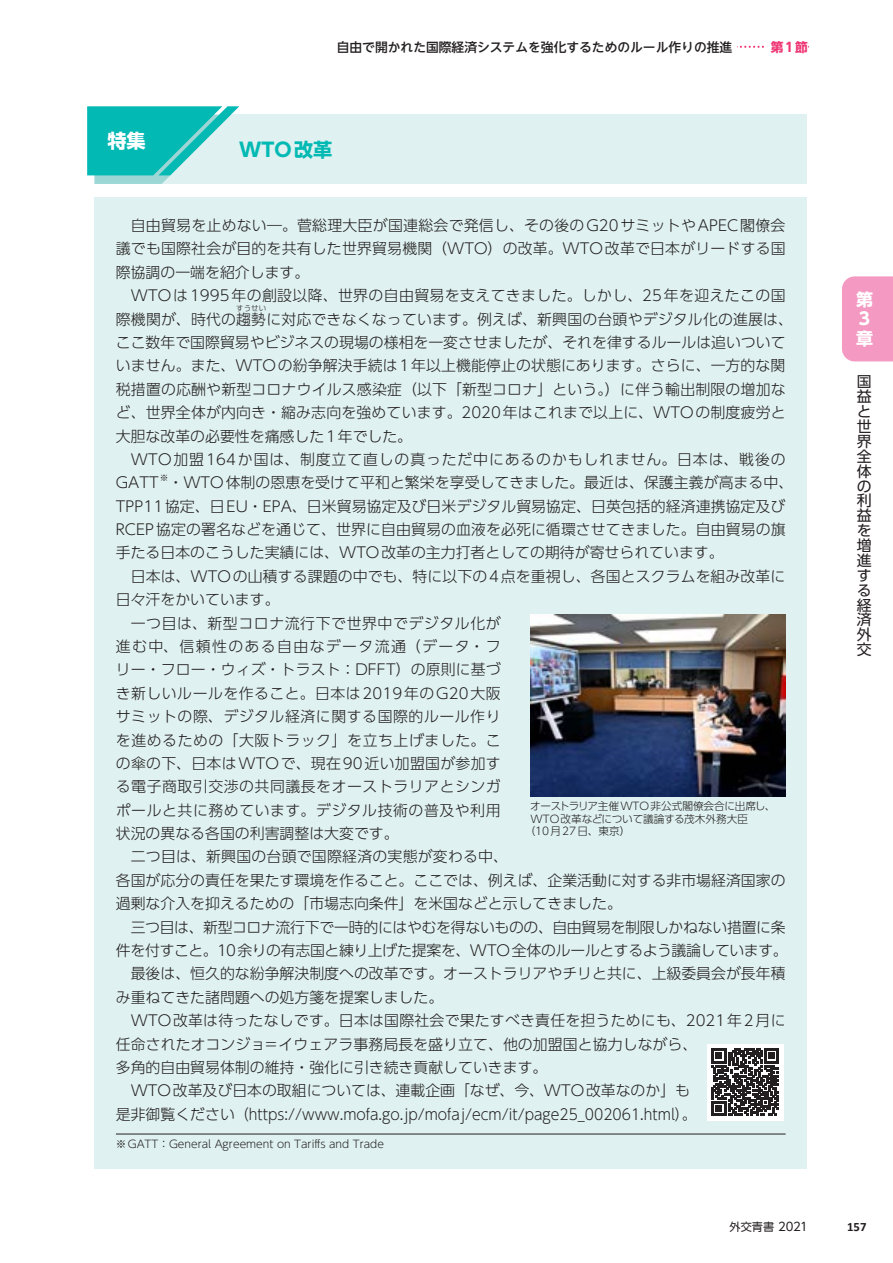
<style>
.page{position:relative;width:893px;height:1263px;background:#fff}
.page>*{position:absolute;margin:0;border:0;box-sizing:border-box;transform-origin:0 0}
.t1{font:700 19.2px "UD Shin Go Pr 6 N";color:#03b9b4}
.t2{font:700 19.2px "UD Shin Go Pr 6 N";color:#fff}
.t3{font:700 16.95px/19.2px "UD Shin Go Pr 6 N";color:#fff}
.t4{font:300 14.85px/23.4px "UD Shin Go Pr 6 N";letter-spacing:.005em;color:#231f20;text-align:justify}
.t5{font:300 14.85px "UD Shin Go Pr 6 N";letter-spacing:.035em;color:#231f20}
.t6{font:300 14.85px "UD Shin Go Pr 6 N";letter-spacing:.04em;color:#231f20}
.t7{font:300 14.85px/23.4px "UD Shin Go Pr 6 N";letter-spacing:.06em;color:#231f20}
.t8{font:300 14.85px "UD Shin Go Pr 6 N";letter-spacing:-.025em;color:#231f20}
.t9{font:300 14.85px "UD Shin Go Pr 6 N";letter-spacing:-.02em;color:#231f20}
.t10{font:300 14.85px "UD Shin Go Pr 6 N";letter-spacing:.03em;color:#231f20}
.t11{font:300 14.85px "UD Shin Go Pr 6 N";letter-spacing:.095em;color:#231f20}
.t12{font:14.85px/14.9px "UD Shin Go Pr 6 N";color:#231f20;text-align:justify}
.t13{font:500 12.75px "UD Shin Go NT Pr 6 N";color:#231f20}
.t14{font:700 12.75px "Calibri";color:#231f20}
.t15{font:700 12.75px "UD Shin Go NT Pr 6 N";color:#ef3875}
.t16{font:11.1px "UD Shin Go NT Pr 6 N";color:#231f20}
.t17{font:300 10.65px "UD Shin Go Pr 6 N";color:#231f20}
.t18{font:300 10.65px "UD Shin Go Pr 6 N";letter-spacing:.05em;color:#231f20}
.t19{font:700 8.7px "UD Shin Go Pr 6 N De";color:#231f20}
.t20{font:300 7.5px "UD Shin Go Pr 6 N";color:#231f20}
.s1{font-size:11.7px}
</style>
<div class="page">
<div style="left:95px;top:197px;width:712px;height:971px;background:#dff1f0"></div>
<hr style="left:116px;top:1134px;width:670px;height:1px;background:#231f20">
<div style="left:95px;top:115px;width:712px;height:69px;background:#dff1f0"></div>
<svg style="left:87px;top:106px;width:152px;height:78px"></svg>
<img style="left:530px;top:614px;width:256px;height:182px">
<div style="left:707px;top:1044px;width:76px;height:76px;background:#fff"></div>
<svg style="left:712px;top:1049px;width:67px;height:66px"></svg>
<svg style="left:737px;top:46px;width:27px;height:2px"></svg>
<div style="left:842px;top:276px;width:51px;height:85px;background:#f499c2"></div>
<p class="t13" style="left:337px;top:36px;width:397px">自由で開かれた国際経済システムを強化するためのルール作りの推進</p>
<p class="t15" style="left:771px;top:36px;width:39px">第1節</p>
<p class="t2" style="left:107px;top:125px;width:40px">特集</p>
<p class="t1" style="left:239px;top:134px;width:95px">WTO改革</p>
<p class="t4" style="left:116px;top:213px;width:671px;text-indent:15px">自由貿易を止めない―。菅総理大臣が国連総会で発信し、その後のG20サミットやAPEC閣僚会議でも国際社会が目的を共有した世界貿易機関（WTO）の改革。WTO改革で日本がリードする国際協調の一端を紹介します。</p>
<p class="t4" style="left:116px;top:283px;width:679px;text-align:center">WTOは1995年の創設以降、世界の自由貿易を支えてきました。しかし、25年を迎えたこの国<br>際機関が、時代の趨勢に対応できなくなっています。例えば、新興国の台頭やデジタル化の進展は、</p>
<p class="t20" style="left:236px;top:302px;width:31px">すうせい</p>
<p class="t4" style="left:116px;top:330px;width:671px">ここ数年で国際貿易やビジネスの現場の様相を一変させましたが、それを律するルールは追いついていません。また、WTOの紛争解決手続は1年以上機能停止の状態にあります。さらに、一方的な関税措置の応酬や新型コロナウイルス感染症（以下「新型コロナ」という。）に伴う輸出制限の増加など、世界全体が内向き・縮み志向を強めています。2020年はこれまで以上に、WTOの制度疲労と大胆な改革の必要性を痛感した1年でした。</p>
<p class="t7" style="left:116px;top:447px;width:671px;text-indent:15px">WTO加盟164か国は、制度立て直しの真っただ中にあるのかもしれません。日本は、戦後の<br>GATT</p>
<p class="t19" style="left:160px;top:471px;width:10px">※</p>
<p class="t4" style="left:116px;top:470px;width:679px;text-align:left;text-indent:53px">・WTO体制の恩恵を受けて平和と繁栄を享受してきました。最近は、保護主義が高まる中、TPP11協定、日EU・EPA、日米貿易協定及び日米デジタル貿易協定、日英包括的経済連携協定及びRCEP協定の署名などを通じて、世界に自由貿易の血液を必死に循環させてきました。自由貿易の旗手たる日本のこうした実績には、WTO改革の主力打者としての期待が寄せられています。</p>
<p class="t4" style="left:131px;top:564px;width:656px">日本は、WTOの山積する課題の中でも、特に以下の4点を重視し、各国とスクラムを組み改革に</p>
<p class="t4" style="left:116px;top:587px;width:165px">日々汗をかいています。</p>
<p class="t6" style="left:131px;top:611px;width:371px">一つ目は、新型コロナ流行下で世界中でデジタル化が</p>
<p class="t11" style="left:116px;top:634px;width:386px">進む中、信頼性のある自由なデータ流通（データ・フ</p>
<p class="t4" style="left:116px;top:657px;width:386px">リー・フロー・ウィズ・トラスト：DFFT）の原則に基づ</p>
<p class="t10" style="left:116px;top:681px;width:386px">き新しいルールを作ること。日本は2019年のG20大阪</p>
<p class="t5" style="left:116px;top:704px;width:386px">サミットの際、デジタル経済に関する国際的ルール作り</p>
<p class="t6" style="left:116px;top:728px;width:386px">を進めるための「大阪トラック」を立ち上げました。こ</p>
<p class="t4" style="left:116px;top:751px;width:386px">の傘の下、日本はWTOで、現在90近い加盟国が参加す</p>
<p class="t5" style="left:116px;top:775px;width:386px">る電子商取引交渉の共同議長をオーストラリアとシンガ</p>
<p class="t5" style="left:116px;top:798px;width:386px">ポールと共に務めています。デジタル技術の普及や利用</p>
<p class="t4" style="left:116px;top:821px;width:284px">状況の異なる各国の利害調整は大変です。</p>
<p class="t4" style="left:131px;top:844px;width:379px">二つ目は、新興国の台頭で国際経済の実態が変わる中、</p>
<p class="t4" style="left:116px;top:868px;width:671px">各国が応分の責任を果たす環境を作ること。ここでは、例えば、企業活動に対する非市場経済国家の</p>
<p class="t4" style="left:116px;top:891px;width:507px">過剰な介入を抑えるための「市場志向条件」を米国などと示してきました。</p>
<p class="t9" style="left:131px;top:915px;width:657px">三つ目は、新型コロナ流行下で一時的にはやむを得ないものの、自由貿易を制限しかねない措置に条</p>
<p class="t8" style="left:116px;top:938px;width:673px">件を付すこと。10余りの有志国と練り上げた提案を、WTO全体のルールとするよう議論しています。</p>
<p class="t4" style="left:131px;top:961px;width:656px">最後は、恒久的な紛争解決制度への改革です。オーストラリアやチリと共に、上級委員会が長年積</p>
<p class="t4" style="left:116px;top:985px;width:329px">み重ねてきた諸問題への処方箋を提案しました。</p>
<p class="t4" style="left:131px;top:1008px;width:656px">WTO改革は待ったなしです。日本は国際社会で果たすべき責任を担うためにも、2021年2月に</p>
<p class="t4" style="left:116px;top:1031px;width:583px">任命されたオコンジョ=イウェアラ事務局長を盛り立て、他の加盟国と協力しながら、</p>
<p class="t4" style="left:116px;top:1055px;width:433px">多角的自由貿易体制の維持・強化に引き続き貢献していきます。</p>
<p class="t4" style="left:131px;top:1078px;width:561px">WTO改革及び日本の取組については、連載企画「なぜ、今、WTO改革なのか」も</p>
<p class="t4" style="left:116px;top:1102px;width:582px">是非御覧ください（https://www.mofa.go.jp/mofaj/ecm/it/page25_002061.html）。</p>
<p class="t17" style="left:116px;top:1135px;width:270px">※GATT：General Agreement on Tariffs and Trade</p>
<p class="t17" style="left:530px;top:797px;width:247px">オーストラリア主催WTO非公式閣僚会合に出席し、</p>
<p class="t17" style="left:530px;top:810px;width:219px">WTO改革などについて議論する茂木外務大臣</p>
<p class="t18" style="left:525px;top:822px;width:107px">（10月27日、東京）</p>
<p class="t3" style="left:856px;top:290px;width:18px">第<br>3章</p>
<p class="t12" style="left:857px;top:374px;width:16px">国益と世界全体の利益を増進する経済外交</p>
<p class="t16" style="left:730px;top:1218px;width:80px">外交青書 <span class="s1">2021</span></p>
<p class="t14" style="left:847px;top:1217px;width:21px">157</p>
</div>
